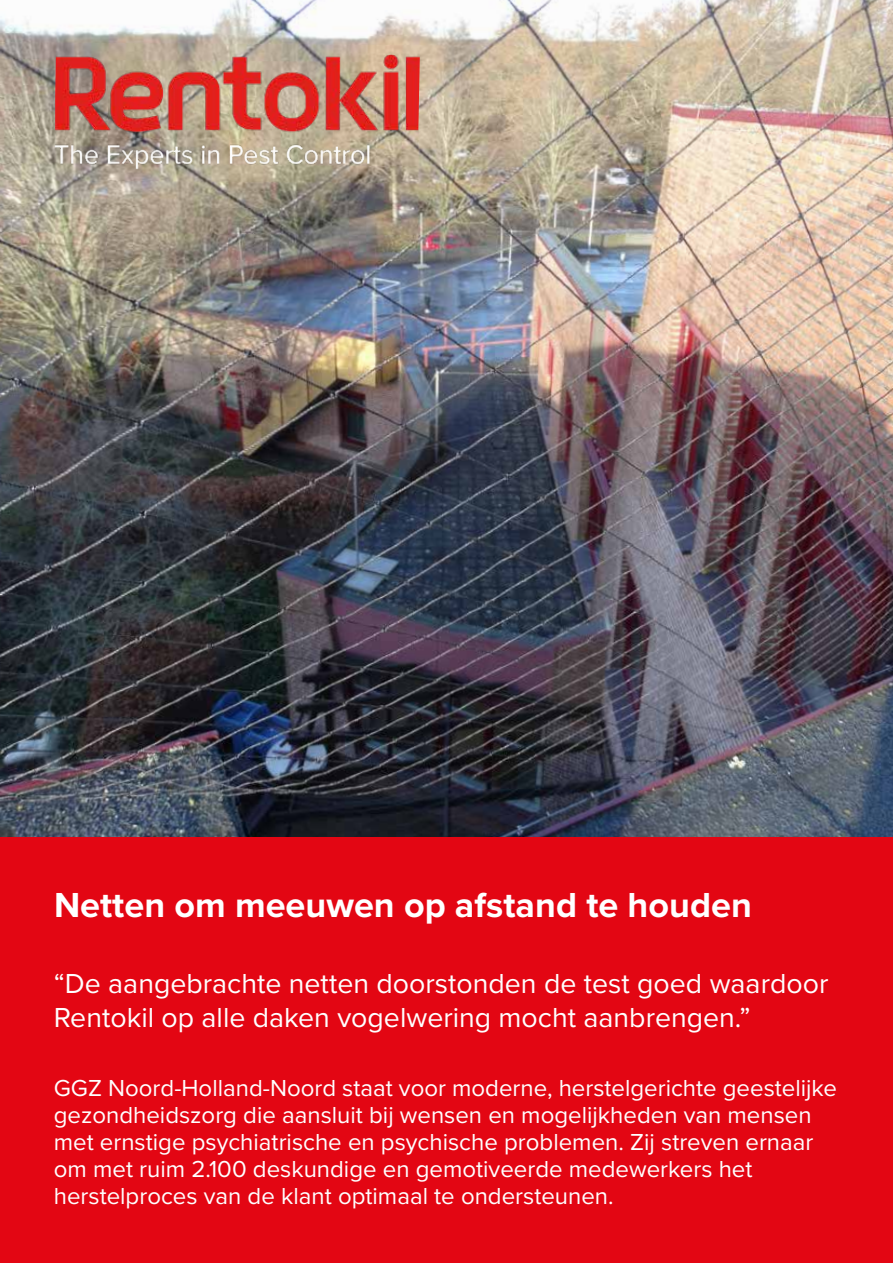
<style>
.page{position:relative;width:893px;height:1263px;background:#fff}
.page>*{position:absolute;margin:0;border:0;box-sizing:border-box;transform-origin:0 0}
.t1{font:700 36px "Proxima Nova";color:#fff}
.t2{font:28.5px/34.2px "Proxima Nova";color:#fff}
.t3{font:24px/27px "Proxima Nova";color:#fff}
</style>
<div class="page">
<img style="left:0;top:0;width:893px;height:838px">
<div style="left:0;top:838px;width:893px;height:425px;background:#e30613"></div>
<img style="left:54px;top:55px;width:366px;height:115px">
<h1 class="t1" style="left:54px;top:878px;width:699px">Netten om meeuwen op afstand te houden</h1>
<p class="t2" style="left:54px;top:965px;width:776px">“De aangebrachte netten doorstonden de test goed waardoor<br>Rentokil op alle daken vogelwering mocht aanbrengen.”</p>
<p class="t3" style="left:54px;top:1073px;width:784px">GGZ Noord-Holland-Noord staat voor moderne, herstelgerichte geestelijke gezondheidszorg die aansluit bij wensen en mogelijkheden van mensen met ernstige psychiatrische en psychische problemen. Zij streven ernaar om met ruim 2.100 deskundige en gemotiveerde medewerkers het herstelproces van de klant optimaal te ondersteunen.</p>
</div>
